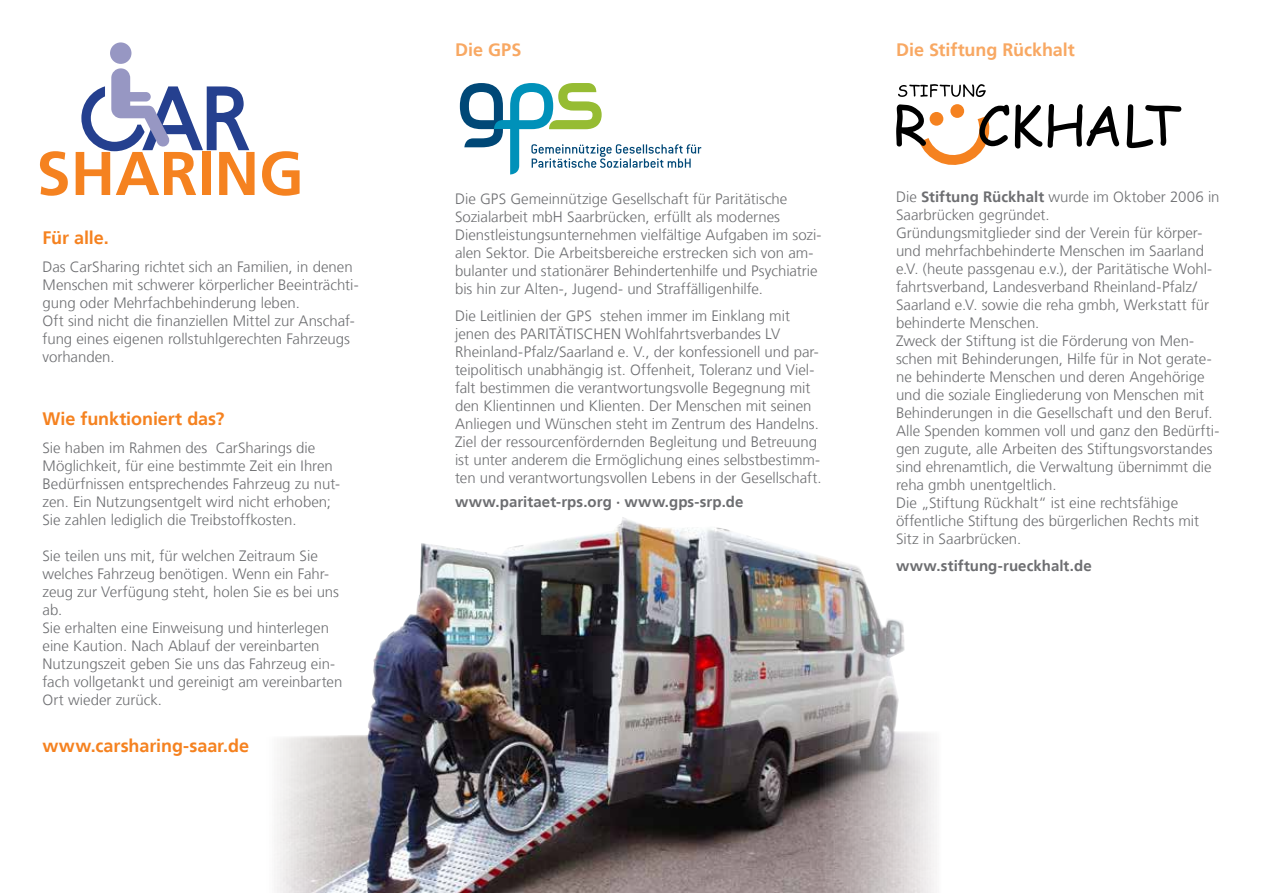
<style>
.page{position:relative;width:1263px;height:893px;background:#fff}
.page>*{position:absolute;margin:0;border:0;box-sizing:border-box;transform-origin:0 0}
.t1{font:300 85.65px "Frutiger LT";color:#25408f}
.t2{font:700 61.65px "Frutiger LT";color:#f58220}
.t3{font:700 18px "Frutiger LT";letter-spacing:-.005em;color:#f58220}
.t4{font:700 18px "Frutiger LT";letter-spacing:-.005em;color:#f8a863}
.t5{font:300 15px/18px "Frutiger LT";color:#6d6e71}
.t6{font:700 15px "Frutiger LT";letter-spacing:.005em;color:#6d6e71}
.s1{font-weight:700}
</style>
<div class="page">
<svg style="left:896px;top:104px;width:113px;height:61px"></svg>
<svg style="left:1015px;top:105px;width:27px;height:44px"></svg>
<svg style="left:1048px;top:104px;width:71px;height:44px"></svg>
<svg style="left:1127px;top:104px;width:54px;height:44px"></svg>
<svg style="left:898px;top:84px;width:88px;height:13px"></svg>
<svg style="left:460px;top:83px;width:241px;height:92px"></svg>
<img style="left:274px;top:517px;width:663px;height:376px">
<div style="left:110px;top:42px;width:21px;height:22px;background:#9797c3;border-radius:50%"></div>
<svg style="left:81px;top:68px;width:169px;height:84px"></svg>
<h1 class="t1" style="left:144px;top:70px;width:106px">AR</h1>
<h2 class="t2" style="left:36px;top:137px;width:269px">SHARING</h2>
<p class="t3" style="left:43px;top:227px;width:68px">Für alle.</p>
<p class="t5" style="left:43px;top:258px;width:318px">Das CarSharing richtet sich an Familien, in denen Menschen mit schwerer körperlicher Beeinträchti&shy;gung oder Mehrfachbehinderung leben.<br>Oft sind nicht die finanziellen Mittel zur Anschaf&shy;fung eines eigenen rollstuhlgerechten Fahrzeugs vorhanden.</p>
<p class="t3" style="left:43px;top:408px;width:183px">Wie funktioniert das?</p>
<p class="t5" style="left:43px;top:439px;width:299px">Sie haben im Rahmen des CarSharings die Möglichkeit, für eine bestimmte Zeit ein Ihren Bedürfnissen entsprechendes Fahrzeug zu nut&shy;zen. Ein Nutzungsentgelt wird nicht erhoben; Sie zahlen lediglich die Treibstoffkosten.</p>
<p class="t5" style="left:43px;top:547px;width:301px">Sie teilen uns mit, für welchen Zeitraum Sie welches Fahrzeug benötigen. Wenn ein Fahr&shy;zeug zur Verfügung steht, holen Sie es bei uns ab.<br>Sie erhalten eine Einweisung und hinterlegen eine Kaution. Nach Ablauf der vereinbarten Nutzungszeit geben Sie uns das Fahrzeug ein&shy;fach vollgetankt und gereinigt am vereinbarten Ort wieder zurück.</p>
<p class="t3" style="left:43px;top:735px;width:208px">www.carsharing-saar.de</p>
<p class="t4" style="left:455px;top:39px;width:68px">Die GPS</p>
<p class="t4" style="left:896px;top:39px;width:180px">Die Stiftung Rückhalt</p>
<p class="t5" style="left:455px;top:190px;width:368px">Die GPS Gemeinnützige Gesellschaft für Paritätische Sozialarbeit mbH Saarbrücken, erfüllt als modernes Dienstleistungsunternehmen vielfältige Aufgaben im sozi&shy;alen Sektor. Die Arbeitsbereiche erstrecken sich von am&shy;bulanter und stationärer Behindertenhilfe und Psychiatrie bis hin zur Alten-, Jugend- und Straffälligenhilfe.</p>
<p class="t5" style="left:455px;top:307px;width:368px">Die Leitlinien der GPS stehen immer im Einklang mit jenen des PARITÄTISCHEN Wohlfahrtsverbandes LV Rheinland-Pfalz/Saarland e. V., der konfessionell und par&shy;teipolitisch unabhängig ist. Offenheit, Toleranz und Viel&shy;falt bestimmen die verantwortungsvolle Begegnung mit den Klientinnen und Klienten. Der Menschen mit seinen Anliegen und Wünschen steht im Zentrum des Handelns.<br>Ziel der ressourcenfördernden Begleitung und Betreuung ist unter anderem die Ermöglichung eines selbstbestimm&shy;ten und verantwortungsvollen Lebens in der Gesellschaft.</p>
<p class="t6" style="left:455px;top:493px;width:290px">www.paritaet-rps.org · www.gps-srp.de</p>
<p class="t5" style="left:896px;top:188px;width:325px">Die <span class="s1">Stiftung Rückhalt</span> wurde im Oktober 2006 in Saarbrücken gegründet.<br>Gründungsmitglieder sind der Verein für körper&shy;und mehrfachbehinderte Menschen im Saarland e.V. (heute passgenau e.v.), der Paritätische Wohl&shy;fahrtsverband, Landesverband Rheinland-Pfalz/ Saarland e.V. sowie die reha gmbh, Werkstatt für behinderte Menschen.<br>Zweck der Stiftung ist die Förderung von Men&shy;schen mit Behinderungen, Hilfe für in Not gerate&shy;ne behinderte Menschen und deren Angehörige und die soziale Eingliederung von Menschen mit Behinderungen in die Gesellschaft und den Beruf.<br>Alle Spenden kommen voll und ganz den Bedürfti&shy;gen zugute, alle Arbeiten des Stiftungsvorstandes sind ehrenamtlich, die Verwaltung übernimmt die reha gmbh unentgeltlich.<br>Die „Stiftung Rückhalt“ ist eine rechtsfähige öffentliche Stiftung des bürgerlichen Rechts mit Sitz in Saarbrücken.</p>
<p class="t6" style="left:896px;top:557px;width:197px">www.stiftung-rueckhalt.de</p>
</div>
